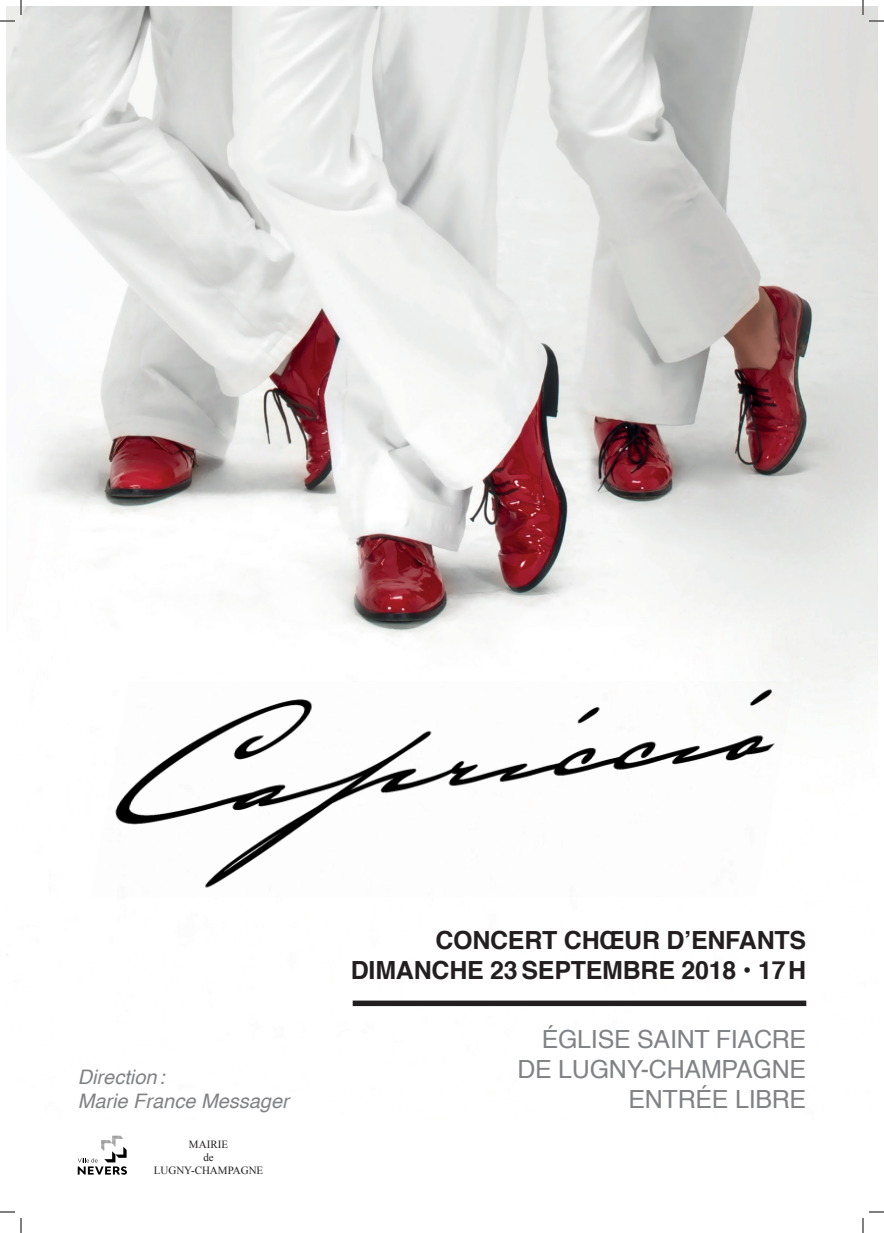
<style>
.page{position:relative;width:884px;height:1233px;background:#fff}
.page>*{position:absolute;margin:0;border:0;box-sizing:border-box;transform-origin:0 0}
.t1{font:700 25px "Helvetica";letter-spacing:-.01em;color:#231f20}
.t2{font:25px "Helvetica";letter-spacing:-.01em;color:#808285}
.t3{font:italic 20px "Helvetica";color:#808285}
.t4{font:11px "Times New Roman";color:#231f20}
</style>
<div class="page">
<img style="left:7px;top:7px;width:870px;height:1000px">
<img style="left:91px;top:681px;width:704px;height:215px">
<svg style="left:78px;top:1135px;width:49px;height:39px"></svg>
<div style="left:353px;top:1000px;width:453px;height:6px;background:#231f20"></div>
<svg style="left:0;top:1211px;width:15px;height:1px"></svg>
<svg style="left:869px;top:1211px;width:15px;height:1px"></svg>
<svg style="left:0;top:0;width:22px;height:22px"></svg>
<svg style="left:20px;top:1218px;width:2px;height:15px"></svg>
<svg style="left:862px;top:0;width:22px;height:22px"></svg>
<svg style="left:862px;top:1218px;width:2px;height:15px"></svg>
<p class="t3" style="left:78px;top:1061px;width:88px">Direction:</p>
<p class="t3" style="left:78px;top:1085px;width:213px">Marie France Messager</p>
<p class="t4" style="left:189px;top:1137px;width:41px">MAIRIE</p>
<p class="t4" style="left:203px;top:1150px;width:12px">de</p>
<p class="t4" style="left:154px;top:1163px;width:111px">LUGNY-CHAMPAGNE</p>
<p class="t1" style="left:435px;top:919px;width:372px">CONCERT CHŒUR D’ENFANTS</p>
<p class="t1" style="left:351px;top:949px;width:457px">DIMANCHE 23 SEPTEMBRE 2018 • 17H</p>
<p class="t2" style="left:542px;top:1020px;width:266px">ÉGLISE SAINT FIACRE</p>
<p class="t2" style="left:517px;top:1050px;width:290px">DE LUGNY-CHAMPAGNE</p>
<p class="t2" style="left:628px;top:1080px;width:179px">ENTRÉE LIBRE</p>
</div>
